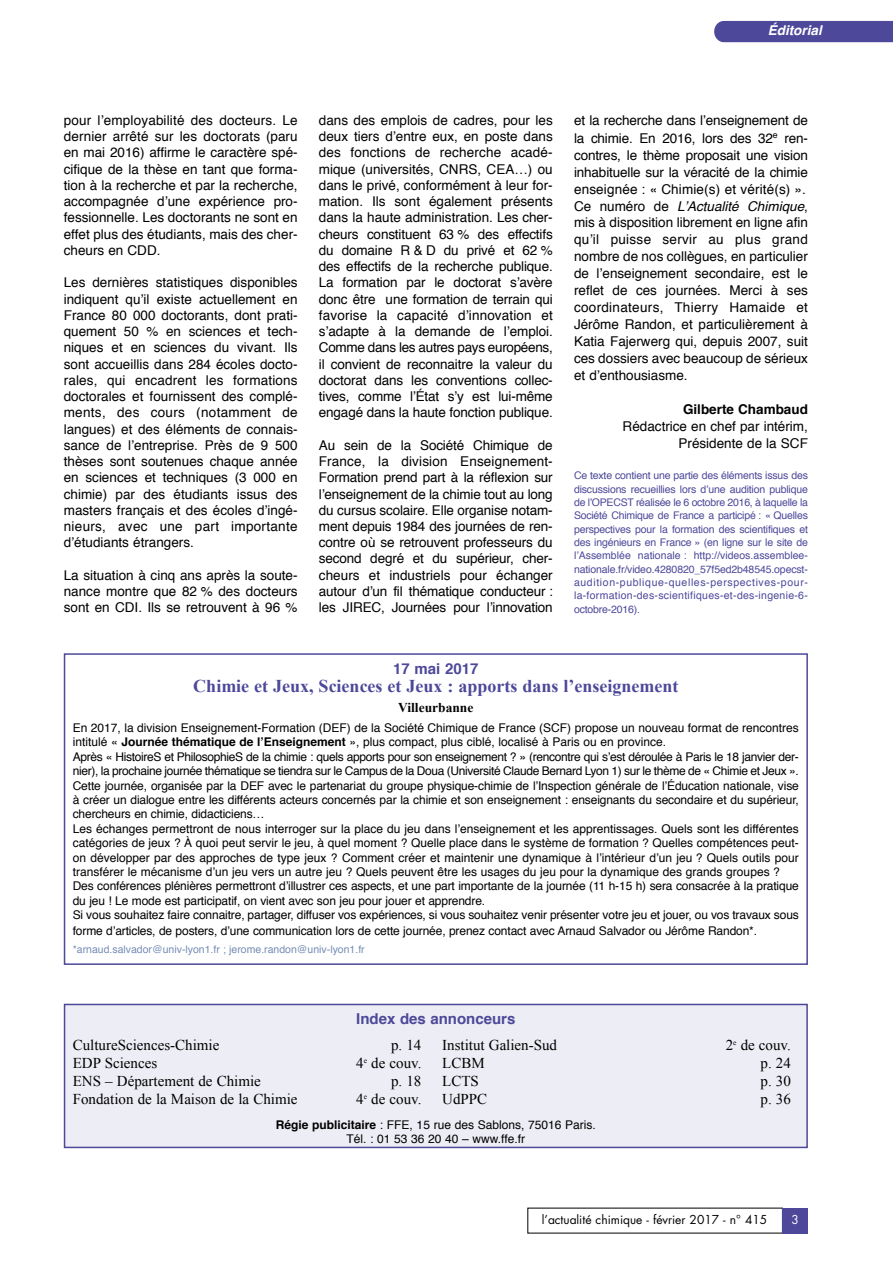
<style>
.page{position:relative;width:893px;height:1263px;background:#fff}
.page>*{position:absolute;margin:0;border:0;box-sizing:border-box;transform-origin:0 0}
.t1{font:700 18px "Times New Roman";color:#4d4899}
.t2{font:15px "Times New Roman";color:#000}
.t3{font:700 15px "Helvetica";color:#4d4899}
.t4{font:13.5px/16.2px "Helvetica";color:#000;text-align:justify}
.t5{font:700 13.5px "Helvetica";color:#000}
.t6{font:700 13.5px "Times New Roman";color:#000}
.t7{font:italic 700 13.5px "Helvetica";color:#fff}
.t8{font:12px/14.4px "Helvetica";letter-spacing:-.01em;color:#000}
.t9{font:12px "Futura";color:#000}
.t10{font:12px "Futura";color:#fff}
.t11{font:10.5px/13.4px "Helvetica";letter-spacing:.03em;color:#4d4899;text-align:justify}
.t12{font:10.5px "Helvetica";color:#768db5}
.s1{font-style:italic}
.s2{font-weight:700}
</style>
<div class="page">
<div style="left:782px;top:1208px;width:26px;height:25px;background:#4d4899"></div>
<div style="left:65px;top:1005px;width:741px;height:142px;background:#ededf5"></div>
<div style="left:64px;top:1004px;width:744px;height:144px;border:2px solid #4d4899"></div>
<div style="left:64px;top:653px;width:744px;height:312px;border:2px solid #4d4899"></div>
<div style="left:714px;top:21px;width:179px;height:21px;background:#4d4899"></div>
<p class="t7" style="left:768px;top:25px;width:55px">Éditorial</p>
<p class="t4" style="left:64px;top:113px;width:235px">pour l’employabilité des docteurs. Le dernier arrêté sur les doctorats (paru en mai 2016) affirme le caractère spé&shy;cifique de la thèse en tant que forma&shy;tion à la recherche et par la recherche, accompagnée d’une expérience pro&shy;fessionnelle. Les doctorants ne sont en effet plus des étudiants, mais des cher&shy;cheurs en CDD.</p>
<p class="t4" style="left:64px;top:276px;width:235px">Les dernières statistiques disponibles indiquent qu’il existe actuellement en France 80 000 doctorants, dont prati&shy;quement 50 % en sciences et tech&shy;niques et en sciences du vivant. Ils sont accueillis dans 284 écoles docto&shy;rales, qui encadrent les formations doctorales et fournissent des complé&shy;ments, des cours (notamment de langues) et des éléments de connais&shy;sance de l’entreprise. Près de 9 500 thèses sont soutenues chaque année en sciences et techniques (3 000 en chimie) par des étudiants issus des masters français et des écoles d’ingé&shy;nieurs, avec une part importante d’étudiants étrangers.</p>
<p class="t4" style="left:64px;top:568px;width:235px">La situation à cinq ans après la soute&shy;nance montre que 82 % des docteurs sont en CDI. Ils se retrouvent à 96 %</p>
<p class="t4" style="left:319px;top:113px;width:235px">dans des emplois de cadres, pour les deux tiers d’entre eux, en poste dans des fonctions de recherche acadé&shy;mique (universités, CNRS, CEA…) ou dans le privé, conformément à leur for&shy;mation. Ils sont également présents dans la haute administration. Les cher&shy;cheurs constituent 63 % des effectifs du domaine R &amp; D du privé et 62 % des effectifs de la recherche publique.<br>La formation par le doctorat s’avère donc être une formation de terrain qui favorise la capacité d’innovation et s’adapte à la demande de l’emploi.<br>Comme dans les autres pays européens, il convient de reconnaitre la valeur du doctorat dans les conventions collec&shy;tives, comme l’État s’y est lui-même engagé dans la haute fonction publique.</p>
<p class="t4" style="left:319px;top:438px;width:235px">Au sein de la Société Chimique de France, la division Enseignement-Formation prend part à la réflexion sur l’enseignement de la chimie tout au long du cursus scolaire. Elle organise notam&shy;ment depuis 1984 des journées de ren&shy;contre où se retrouvent professeurs du second degré et du supérieur, cher&shy;cheurs et industriels pour échanger autour d’un fil thématique conducteur : les JIREC, Journées pour l’innovation</p>
<p class="t4" style="left:574px;top:113px;width:235px;line-height:17px;text-align:left">et la recherche dans l’enseignement de la chimie. En 2016, lors des 32<sup>e</sup> ren&shy;contres, le thème proposait une vision inhabituelle sur la véracité de la chimie enseignée : « Chimie(s) et vérité(s) ».<br>Ce numéro de <span class="s1">L’Actualité Chimique</span>, mis à disposition librement en ligne afin qu’il puisse servir au plus grand nombre de nos collègues, en particulier de l’enseignement secondaire, est le reflet de ces journées. Merci à ses coordinateurs, Thierry Hamaide et Jérôme Randon, et particulièrement à Katia Fajerwerg qui, depuis 2007, suit ces dossiers avec beaucoup de sérieux et d’enthousiasme.</p>
<p class="t5" style="left:683px;top:403px;width:126px">Gilberte Chambaud</p>
<p class="t4" style="left:623px;top:419px;width:187px;line-height:17px;text-align:right">Rédactrice en chef par intérim,<br>Présidente de la SCF</p>
<p class="t11" style="left:574px;top:470px;width:235px">Ce texte contient une partie des éléments issus des discussions recueillies lors d’une audition publique de l’OPECST réalisée le 6 octobre 2016, à laquelle la Société Chimique de France a participé : « Quelles perspectives pour la formation des scientifiques et des ingénieurs en France » (en ligne sur le site de l’Assemblée nationale : http://videos.assemblee&shy;nationale.fr/video.4280820_57f5ed2b48545.opecst&shy;audition-publique-quelles-perspectives-pour&shy;la-formation-des-scientifiques-et-des-ingenie-6- octobre-2016).</p>
<p class="t3" style="left:393px;top:662px;width:87px">17 mai 2017</p>
<h1 class="t1" style="left:193px;top:676px;width:487px">Chimie et Jeux, Sciences et Jeux : apports dans l’enseignement</h1>
<p class="t6" style="left:398px;top:700px;width:77px">Villeurbanne</p>
<p class="t8" style="left:73px;top:721px;width:728px">En 2017, la division Enseignement-Formation (DEF) de la Société Chimique de France (SCF) propose un nouveau format de rencontres intitulé « <span class="s2">Journée thématique de l’Enseignement</span> », plus compact, plus ciblé, localisé à Paris ou en province.<br>Après « HistoireS et PhilosophieS de la chimie : quels apports pour son enseignement ? » (rencontre qui s’est déroulée à Paris le 18 janvier der&shy;nier), la prochaine journée thématique se tiendra sur le Campus de la Doua (Université Claude Bernard Lyon 1) sur le thème de « Chimie et Jeux ».<br>Cette journée, organisée par la DEF avec le partenariat du groupe physique-chimie de l’Inspection générale de l’Éducation nationale, vise à créer un dialogue entre les différents acteurs concernés par la chimie et son enseignement : enseignants du secondaire et du supérieur, chercheurs en chimie, didacticiens…<br>Les échanges permettront de nous interroger sur la place du jeu dans l’enseignement et les apprentissages. Quels sont les différentes catégories de jeux ? À quoi peut servir le jeu, à quel moment ? Quelle place dans le système de formation ? Quelles compétences peut&shy;on développer par des approches de type jeux ? Comment créer et maintenir une dynamique à l’intérieur d’un jeu ? Quels outils pour transférer le mécanisme d’un jeu vers un autre jeu ? Quels peuvent être les usages du jeu pour la dynamique des grands groupes ?<br>Des conférences plénières permettront d’illustrer ces aspects, et une part importante de la journée (11 h-15 h) sera consacrée à la pratique du jeu ! Le mode est participatif, on vient avec son jeu pour jouer et apprendre.<br>Si vous souhaitez faire connaitre, partager, diffuser vos expériences, si vous souhaitez venir présenter votre jeu et jouer, ou vos travaux sous</p>
<p class="t8" style="left:73px;top:924px;width:686px">forme d’articles, de posters, d’une communication lors de cette journée, prenez contact avec Arnaud Salvador ou Jérôme Randon*.</p>
<p class="t12" style="left:73px;top:945px;width:294px">*arnaud.salvador@univ-lyon1.fr ; jerome.randon@univ-lyon1.fr</p>
<p class="t3" style="left:356px;top:1013px;width:161px">Index des annonceurs</p>
<p class="t2" style="left:73px;top:1036px;width:148px">CultureSciences-Chimie</p>
<p class="t2" style="left:391px;top:1036px;width:32px">p. 14</p>
<p class="t2" style="left:73px;top:1054px;width:86px">EDP Sciences</p>
<p class="t2" style="left:356px;top:1054px;width:67px">4<sup>e</sup> de couv.</p>
<p class="t2" style="left:73px;top:1072px;width:190px">ENS – Département de Chimie</p>
<p class="t2" style="left:391px;top:1072px;width:32px">p. 18</p>
<p class="t2" style="left:73px;top:1090px;width:226px">Fondation de la Maison de la Chimie</p>
<p class="t2" style="left:356px;top:1090px;width:67px">4<sup>e</sup> de couv.</p>
<p class="t2" style="left:442px;top:1036px;width:116px">Institut Galien-Sud</p>
<p class="t2" style="left:726px;top:1036px;width:67px">2<sup>e</sup> de couv.</p>
<p class="t2" style="left:442px;top:1054px;width:44px">LCBM</p>
<p class="t2" style="left:760px;top:1054px;width:32px">p. 24</p>
<p class="t2" style="left:442px;top:1072px;width:38px">LCTS</p>
<p class="t2" style="left:760px;top:1072px;width:32px">p. 30</p>
<p class="t2" style="left:442px;top:1090px;width:47px">UdPPC</p>
<p class="t2" style="left:760px;top:1090px;width:32px">p. 36</p>
<p class="t8" style="left:276px;top:1118px;width:321px;text-align:center"><span class="s2">Régie publicitaire</span> : FFE, 15 rue des Sablons, 75016 Paris.<br>Tél. : 01 53 36 20 40 – www.ffe.fr</p>
<p class="t9" style="left:542px;top:1214px;width:227px">l’actualité chimique - février 2017 - n° 415</p>
<p class="t10" style="left:791px;top:1214px;width:9px">3</p>
</div>
